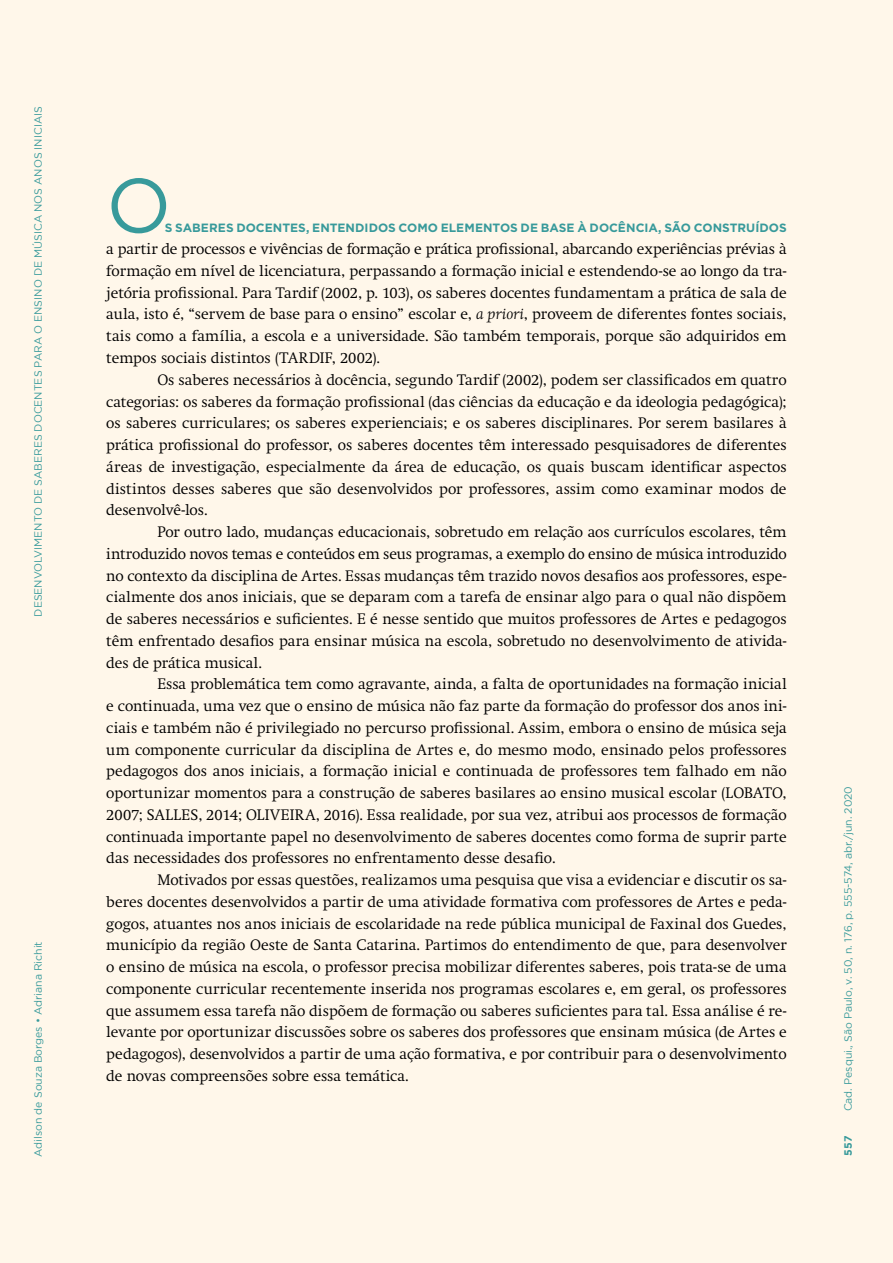
<style>
.page{position:relative;width:893px;height:1263px;background:#fff7ea}
.page>*{position:absolute;margin:0;border:0;box-sizing:border-box;transform-origin:0 0}
.t1{font:76.5px "Gotham HTF";color:#389fa9}
.t2{font:300 15px/21.8px "Swift";letter-spacing:-.005em;color:#000;text-align:justify}
.t3{font:700 12px "Gotham HTF";color:#389fa9}
.t4{font:10.5px "Gotham";color:#389fa9}
.t5{font:700 10.5px "Gotham";color:#389fa9}
.s1{font-style:italic}
</style>
<div class="page">
<p class="t4" style="left:32px;top:617px;width:512px;rotate:-90deg">DESENVOLVIMENTO DE SABERES DOCENTES PARA O ENSINO DE MÚSICA NOS ANOS INICIAIS</p>
<p class="t4" style="left:32px;top:1157px;width:217px;rotate:-90deg">Adilson de Souza Borges • Adriana Richit</p>
<h1 class="t1" style="left:106px;top:163px;width:67px">O</h1>
<p class="t3" style="left:165px;top:221px;width:623px">S SABERES DOCENTES, ENTENDIDOS COMO ELEMENTOS DE BASE À DOCÊNCIA, SÃO CONSTRUÍDOS</p>
<p class="t2" style="left:106px;top:238px;width:682px">a partir de processos e vivências de formação e prática profissional, abarcando experiências prévias à formação em nível de licenciatura, perpassando a formação inicial e estendendo-se ao longo da tra&shy;jetória profissional. Para Tardif (2002, p. 103), os saberes docentes fundamentam a prática de sala de aula, isto é, “servem de base para o ensino” escolar e, <span class="s1">a priori</span>, proveem de diferentes fontes sociais, tais como a família, a escola e a universidade. São também temporais, porque são adquiridos em tempos sociais distintos (TARDIF, 2002).</p>
<p class="t2" style="left:106px;top:369px;width:682px;text-indent:51px">Os saberes necessários à docência, segundo Tardif (2002), podem ser classificados em quatro categorias: os saberes da formação profissional (das ciências da educação e da ideologia pedagógica); os saberes curriculares; os saberes experienciais; e os saberes disciplinares. Por serem basilares à prática profissional do professor, os saberes docentes têm interessado pesquisadores de diferentes áreas de investigação, especialmente da área de educação, os quais buscam identificar aspectos distintos desses saberes que são desenvolvidos por professores, assim como examinar modos de desenvolvê-los.</p>
<p class="t2" style="left:106px;top:521px;width:682px;text-indent:51px">Por outro lado, mudanças educacionais, sobretudo em relação aos currículos escolares, têm introduzido novos temas e conteúdos em seus programas, a exemplo do ensino de música introduzido no contexto da disciplina de Artes. Essas mudanças têm trazido novos desafios aos professores, espe&shy;cialmente dos anos iniciais, que se deparam com a tarefa de ensinar algo para o qual não dispõem de saberes necessários e suficientes. E é nesse sentido que muitos professores de Artes e pedagogos têm enfrentado desafios para ensinar música na escola, sobretudo no desenvolvimento de ativida&shy;des de prática musical.</p>
<p class="t2" style="left:106px;top:673px;width:682px;text-indent:51px">Essa problemática tem como agravante, ainda, a falta de oportunidades na formação inicial e continuada, uma vez que o ensino de música não faz parte da formação do professor dos anos ini&shy;ciais e também não é privilegiado no percurso profissional. Assim, embora o ensino de música seja um componente curricular da disciplina de Artes e, do mesmo modo, ensinado pelos professores pedagogos dos anos iniciais, a formação inicial e continuada de professores tem falhado em não oportunizar momentos para a construção de saberes basilares ao ensino musical escolar (LOBATO, 2007; SALLES, 2014; OLIVEIRA, 2016). Essa realidade, por sua vez, atribui aos processos de formação continuada importante papel no desenvolvimento de saberes docentes como forma de suprir parte das necessidades dos professores no enfrentamento desse desafio.</p>
<p class="t2" style="left:106px;top:869px;width:682px;text-indent:51px">Motivados por essas questões, realizamos uma pesquisa que visa a evidenciar e discutir os sa&shy;beres docentes desenvolvidos a partir de uma atividade formativa com professores de Artes e peda&shy;gogos, atuantes nos anos iniciais de escolaridade na rede pública municipal de Faxinal dos Guedes, município da região Oeste de Santa Catarina. Partimos do entendimento de que, para desenvolver o ensino de música na escola, o professor precisa mobilizar diferentes saberes, pois trata-se de uma componente curricular recentemente inserida nos programas escolares e, em geral, os professores que assumem essa tarefa não dispõem de formação ou saberes suficientes para tal. Essa análise é re&shy;levante por oportunizar discussões sobre os saberes dos professores que ensinam música (de Artes e pedagogos), desenvolvidos a partir de uma ação formativa, e por contribuir para o desenvolvimento de novas compreensões sobre essa temática.</p>
<p class="t4" style="left:842px;top:1111px;width:327px;rotate:-90deg">Cad. Pesqui., São Paulo, v. 50, n. 176, p. 555-574, abr./jun. 2020</p>
<p class="t5" style="left:842px;top:1155px;width:21px;rotate:-90deg">557</p>
</div>
